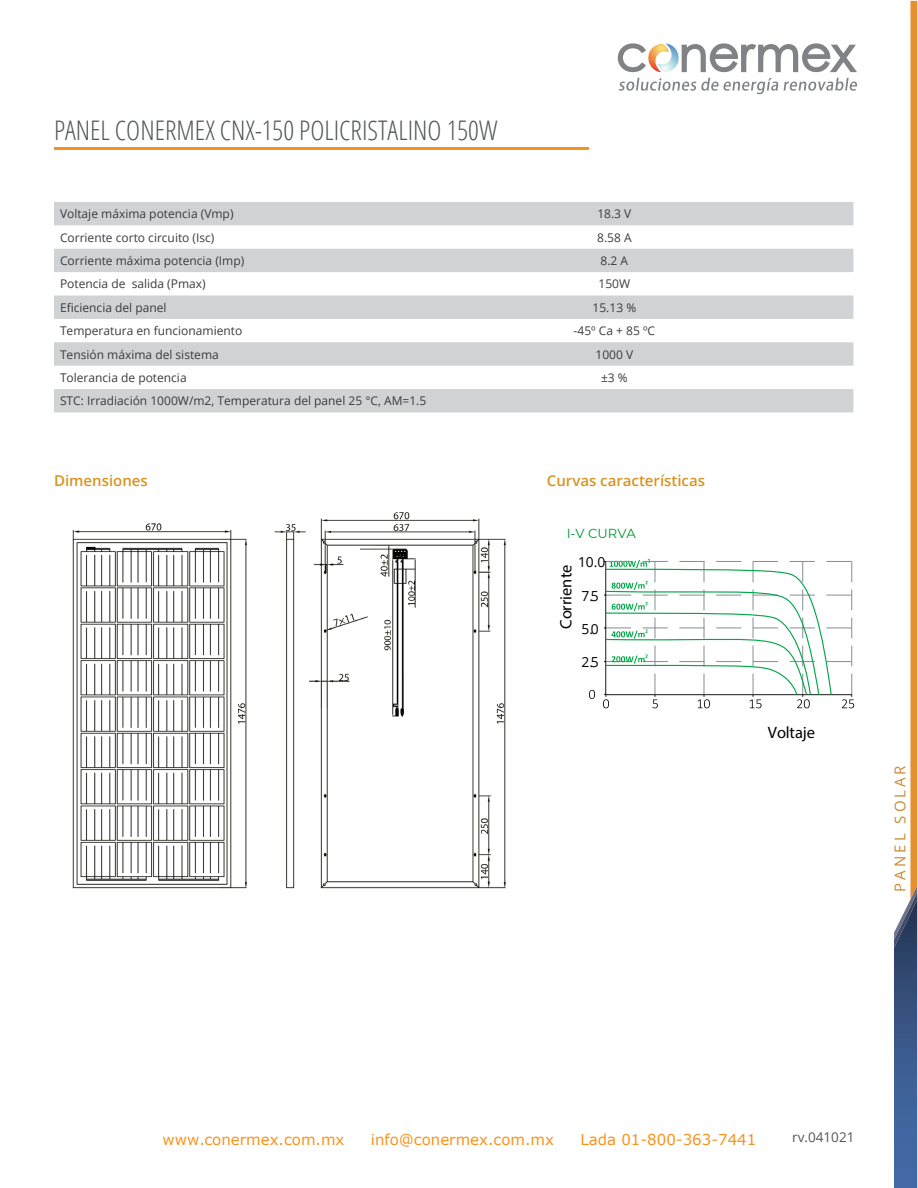
<style>
.page{position:relative;width:918px;height:1188px;background:#fff}
.page>*{position:absolute;margin:0;border:0;box-sizing:border-box;transform-origin:0 0}
.Titulo_Ficha{font:300 condensed 27px "Open Sans";color:#515556}
.t1{font:16.5px "Myriad Pro";color:#000}
.t2{font:15px "Verdana";color:#f7931d}
.Caracteristicas_Nara{font:600 15px "Open Sans";color:#d79425}
.t3{font:15px "Open Sans";letter-spacing:.2em;color:#cc8a36}
.t4{font:13.8px "Open Sans";color:#000}
.t5{font:13.5px "Open Sans";color:#53565b}
.t6{font:13.05px "Montserrat";color:#00942e}
.Parrafo{font:12px "Open Sans";color:#3b3c3f}
</style>
<div class="page">
<svg style="left:910px;top:1px;width:7px;height:892px;background:#e9953b"></svg>
<img style="left:910px;top:893px;width:7px;height:7px">
<img style="left:894px;top:900px;width:23px;height:288px">
<hr style="left:54px;top:148px;width:534px;height:2px;background:#f7931d">
<svg style="left:619px;top:78px;width:159px;height:16px"></svg>
<svg style="left:784px;top:78px;width:73px;height:13px"></svg>
<svg style="left:618px;top:43px;width:239px;height:29px"></svg>
<svg style="left:54px;top:202px;width:799px;height:210px;fill:#d1d2d4"></svg>
<svg style="left:589px;top:690px;width:6px;height:9px"></svg>
<svg style="left:603px;top:559px;width:251px;height:149px"></svg>
<img style="left:72px;top:512px;width:434px;height:377px">
<p class="Titulo_Ficha" style="left:54px;top:112px;width:445px">PANEL CONERMEX CNX-150 POLICRISTALINO 150W</p>
<p class="Parrafo" style="left:60px;top:206px;width:175px">Voltaje máxima potencia (Vmp)</p>
<p class="Parrafo" style="left:597px;top:206px;width:36px">18.3 V</p>
<p class="Parrafo" style="left:60px;top:229px;width:156px">Corriente corto circuito (Isc)</p>
<p class="Parrafo" style="left:597px;top:229px;width:36px">8.58 A</p>
<p class="Parrafo" style="left:60px;top:252px;width:186px">Corriente máxima potencia (Imp)</p>
<p class="Parrafo" style="left:601px;top:252px;width:29px">8.2 A</p>
<p class="Parrafo" style="left:60px;top:276px;width:147px">Potencia de salida (Pmax)</p>
<p class="Parrafo" style="left:599px;top:276px;width:33px">150W</p>
<p class="Parrafo" style="left:60px;top:299px;width:108px">Eficiencia del panel</p>
<p class="Parrafo" style="left:593px;top:299px;width:45px">15.13 %</p>
<p class="Parrafo" style="left:60px;top:323px;width:184px">Temperatura en funcionamiento</p>
<p class="Parrafo" style="left:574px;top:323px;width:83px">-45º Ca + 85 ºC</p>
<p class="Parrafo" style="left:60px;top:346px;width:160px">Tensión máxima del sistema</p>
<p class="Parrafo" style="left:596px;top:346px;width:39px">1000 V</p>
<p class="Parrafo" style="left:60px;top:369px;width:128px">Tolerancia de potencia</p>
<p class="Parrafo" style="left:601px;top:369px;width:28px">±3 %</p>
<p class="Parrafo" style="left:60px;top:393px;width:368px">STC: Irradiación 1000W/m2, Temperatura del panel 25 °C, AM=1.5</p>
<p class="Caracteristicas_Nara" style="left:54px;top:470px;width:95px">Dimensiones</p>
<p class="Caracteristicas_Nara" style="left:547px;top:470px;width:160px">Curvas características</p>
<p class="t6" style="left:567px;top:524px;width:71px">I-V CURVA</p>
<p class="t4" style="left:578px;top:553px;width:29px">10.0</p>
<p class="t4" style="left:581px;top:586px;width:19px">7.5</p>
<p class="t4" style="left:581px;top:619px;width:19px">5.0</p>
<p class="t4" style="left:581px;top:653px;width:19px">2.5</p>
<h2 class="t1" style="left:556px;top:629px;width:66px;rotate:-90deg">Corriente</h2>
<h2 class="t1" style="left:768px;top:722px;width:49px">Voltaje</h2>
<p class="t3" style="left:890px;top:892px;width:128px;rotate:-90deg">PANEL SOLAR</p>
<p class="t2" style="left:163px;top:1130px;width:183px">www.conermex.com.mx</p>
<p class="t2" style="left:371px;top:1130px;width:185px">info@conermex.com.mx</p>
<p class="t2" style="left:580px;top:1130px;width:177px">Lada 01-800-363-7441</p>
<p class="t5" style="left:792px;top:1127px;width:64px">rv.041021</p>
</div>
